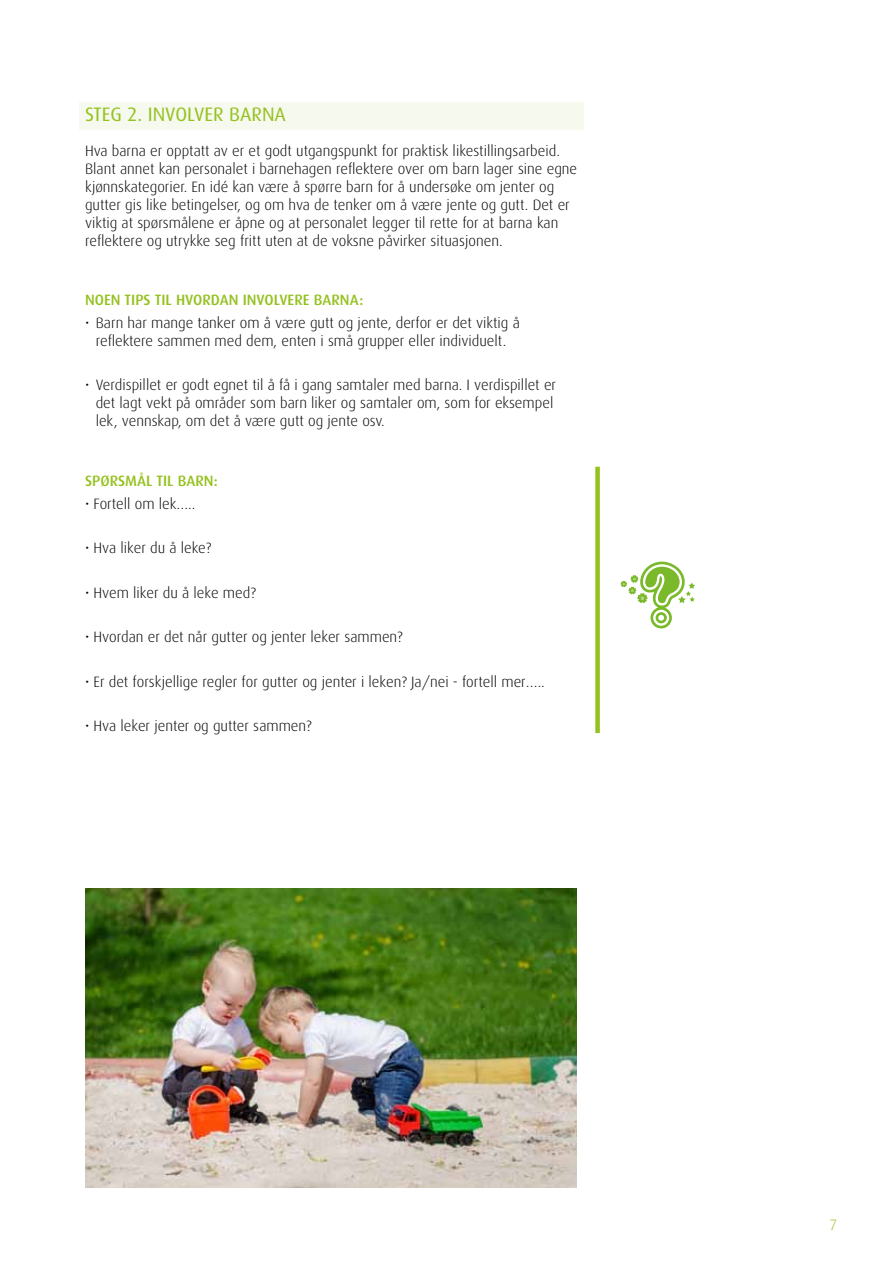
<style>
.page{position:relative;width:893px;height:1263px;background:#fff}
.page>*{position:absolute;margin:0;border:0;box-sizing:border-box;transform-origin:0 0}
.t1{font:19.5px "Dax";color:#95c11f}
.t2{font:300 15px/18px "Dax";color:#000}
.t3{font:500 15px "Dax";color:#95c11f}
.t4{font:300 15px "Dax";color:#95c11f}
</style>
<div class="page">
<div style="left:79px;top:102px;width:505px;height:28px;background:#f6f9ed"></div>
<svg style="left:621px;top:562px;width:74px;height:66px"></svg>
<div style="left:595px;top:467px;width:5px;height:266px;background:#95c11f"></div>
<img style="left:85px;top:889px;width:491px;height:298px">
<h1 class="t1" style="left:85px;top:104px;width:202px">STEG 2. INVOLVER BARNA</h1>
<p class="t2" style="left:85px;top:142px;width:494px">Hva barna er opptatt av er et godt utgangspunkt for praktisk likestillingsarbeid.<br>Blant annet kan personalet i barnehagen reflektere over om barn lager sine egne kjønnskategorier. En idé kan være å spørre barn for å undersøke om jenter og gutter gis like betingelser, og om hva de tenker om å være jente og gutt. Det er viktig at spørsmålene er åpne og at personalet legger til rette for at barna kan reflektere og utrykke seg fritt uten at de voksne påvirker situasjonen.</p>
<p class="t3" style="left:85px;top:292px;width:280px">NOEN TIPS TIL HVORDAN INVOLVERE BARNA:</p>
<p class="t2" style="left:85px;top:314px;width:436px;text-align:center">• Barn har mange tanker om å være gutt og jente, derfor er det viktig å reflektere sammen med dem, enten i små grupper eller individuelt.</p>
<p class="t2" style="left:96px;top:376px;width:462px;text-indent:-11px">• Verdispillet er godt egnet til å få i gang samtaler med barna. I verdispillet er det lagt vekt på områder som barn liker og samtaler om, som for eksempel lek, vennskap, om det å være gutt og jente osv.</p>
<p class="t3" style="left:85px;top:473px;width:134px">SPØRSMÅL TIL BARN:</p>
<p class="t2" style="left:85px;top:495px;width:112px">• Fortell om lek…..</p>
<p class="t2" style="left:85px;top:539px;width:128px">• Hva liker du å leke?</p>
<p class="t2" style="left:85px;top:584px;width:172px">• Hvem liker du å leke med?</p>
<p class="t2" style="left:85px;top:628px;width:319px">• Hvordan er det når gutter og jenter leker sammen?</p>
<p class="t2" style="left:85px;top:673px;width:461px">• Er det forskjellige regler for gutter og jenter i leken? Ja/nei - fortell mer…..</p>
<p class="t2" style="left:85px;top:717px;width:228px">• Hva leker jenter og gutter sammen?</p>
<p class="t4" style="left:830px;top:1216px;width:9px">7</p>
</div>
